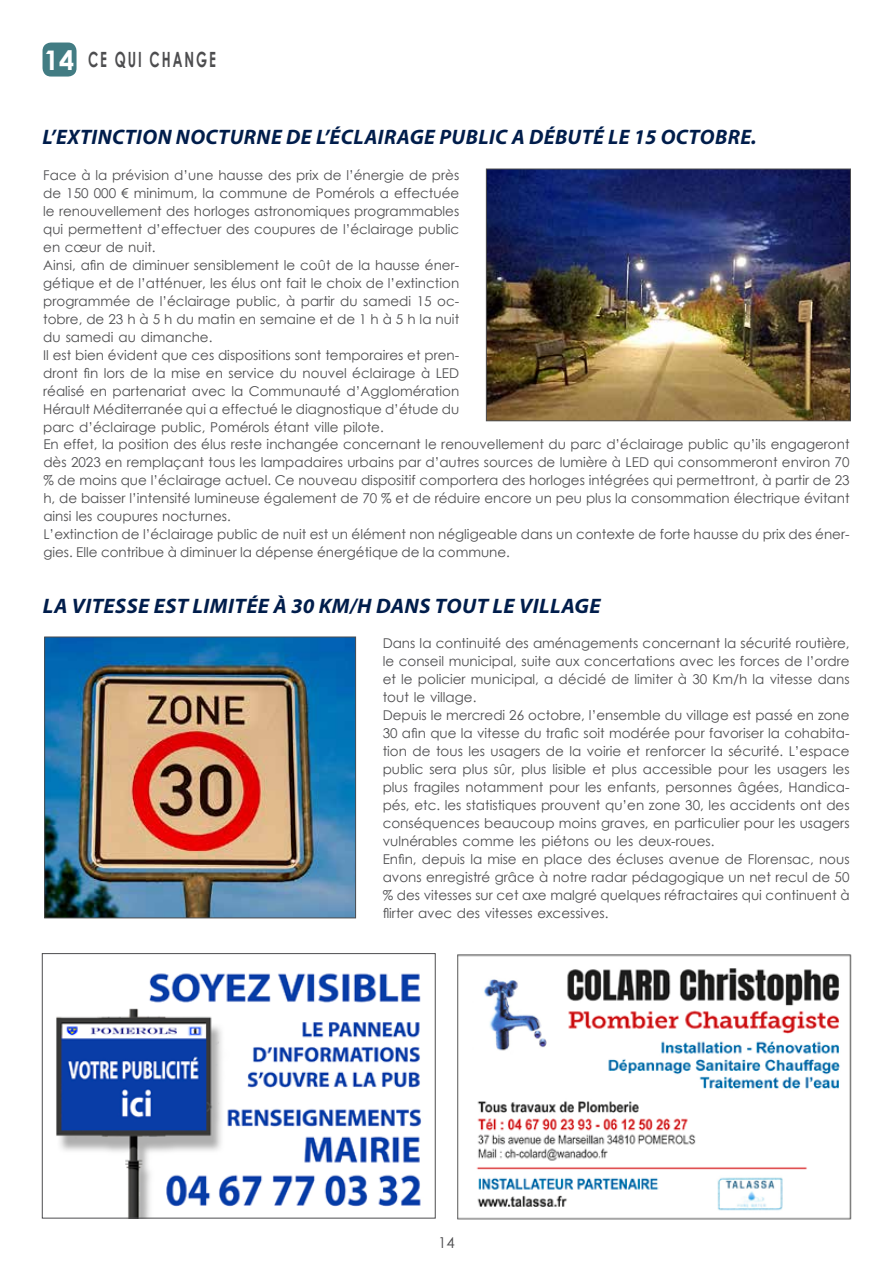
<style>
.page{position:relative;width:893px;height:1263px;background:#fff}
.page>*{position:absolute;margin:0;border:0;box-sizing:border-box;transform-origin:0 0}
.t1{font:italic 700 21px "Myriad Pro";letter-spacing:.02em;color:#001d4b}
.t2{font:700 21px "Century Gothic";letter-spacing:.15em;color:#4d4d4f;scale:.63 1}
.t3{font:15px "Century Gothic";color:#4d4d4f}
.t4{font:13.5px/18px "Century Gothic";color:#4d4d4f}
.s1{font-size:27px;color:#fff}
</style>
<div class="page">
<div style="left:43px;top:43px;width:34px;height:34px;background:#427c83;border-radius:9px"></div>
<img style="left:488px;top:171px;width:361px;height:248px">
<div style="left:486px;top:169px;width:365px;height:252px;border:1px solid #4d4d4f"></div>
<img style="left:46px;top:639px;width:308px;height:277px">
<div style="left:44px;top:637px;width:312px;height:281px;border:1px solid #4d4d4f"></div>
<img style="left:457px;top:954px;width:395px;height:266px">
<img style="left:56px;top:973px;width:366px;height:243px">
<div style="left:42px;top:953px;width:393px;height:265px;border:1px solid #4d4d4f"></div>
<h1 class="t2" style="left:44px;top:44px;width:275px"><span class="s1">14</span> CE QUI CHANGE</h1>
<h1 class="t1" style="left:43px;top:123px;width:716px">L’EXTINCTION NOCTURNE DE L’ÉCLAIRAGE PUBLIC A DÉBUTÉ LE 15 OCTOBRE.</h1>
<p class="t4" style="left:43px;top:166px;width:418px">Face à la prévision d’une hausse des prix de l’énergie de près de 150 000 € minimum, la commune de Pomérols a effectuée le renouvellement des horloges astronomiques programmables qui permettent d’effectuer des coupures de l’éclairage public en cœur de nuit.<br>Ainsi, afin de diminuer sensiblement le coût de la hausse éner&shy;gétique et de l’atténuer, les élus ont fait le choix de l’extinction programmée de l’éclairage public, à partir du samedi 15 oc&shy;tobre, de 23 h à 5 h du matin en semaine et de 1 h à 5 h la nuit du samedi au dimanche.<br>Il est bien évident que ces dispositions sont temporaires et pren&shy;dront fin lors de la mise en service du nouvel éclairage à LED réalisé en partenariat avec la Communauté d’Agglomération Hérault Méditerranée qui a effectué le diagnostique d’étude du parc d’éclairage public, Pomérols étant ville pilote.</p>
<p class="t4" style="left:43px;top:435px;width:808px">En effet, la position des élus reste inchangée concernant le renouvellement du parc d’éclairage public qu’ils engageront dès 2023 en remplaçant tous les lampadaires urbains par d’autres sources de lumière à LED qui consommeront environ 70 % de moins que l’éclairage actuel. Ce nouveau dispositif comportera des horloges intégrées qui permettront, à partir de 23 h, de baisser l’intensité lumineuse également de 70 % et de réduire encore un peu plus la consommation électrique évitant ainsi les coupures nocturnes.<br>L’extinction de l’éclairage public de nuit est un élément non négligeable dans un contexte de forte hausse du prix des éner&shy;gies. Elle contribue à diminuer la dépense énergétique de la commune.</p>
<h1 class="t1" style="left:43px;top:593px;width:559px">LA VITESSE EST LIMITÉE À 30 KM/H DANS TOUT LE VILLAGE</h1>
<p class="t4" style="left:383px;top:634px;width:468px">Dans la continuité des aménagements concernant la sécurité routière, le conseil municipal, suite aux concertations avec les forces de l’ordre et le policier municipal, a décidé de limiter à 30 Km/h la vitesse dans tout le village.<br>Depuis le mercredi 26 octobre, l’ensemble du village est passé en zone 30 afin que la vitesse du trafic soit modérée pour favoriser la cohabita&shy;tion de tous les usagers de la voirie et renforcer la sécurité. L’espace public sera plus sûr, plus lisible et plus accessible pour les usagers les plus fragiles notamment pour les enfants, personnes âgées, Handica&shy;pés, etc. les statistiques prouvent qu’en zone 30, les accidents ont des conséquences beaucoup moins graves, en particulier pour les usagers vulnérables comme les piétons ou les deux-roues.<br>Enfin, depuis la mise en place des écluses avenue de Florensac, nous avons enregistré grâce à notre radar pédagogique un net recul de 50 % des vitesses sur cet axe malgré quelques réfractaires qui continuent à flirter avec des vitesses excessives.</p>
<p class="t3" style="left:438px;top:1232px;width:18px">14</p>
</div>
